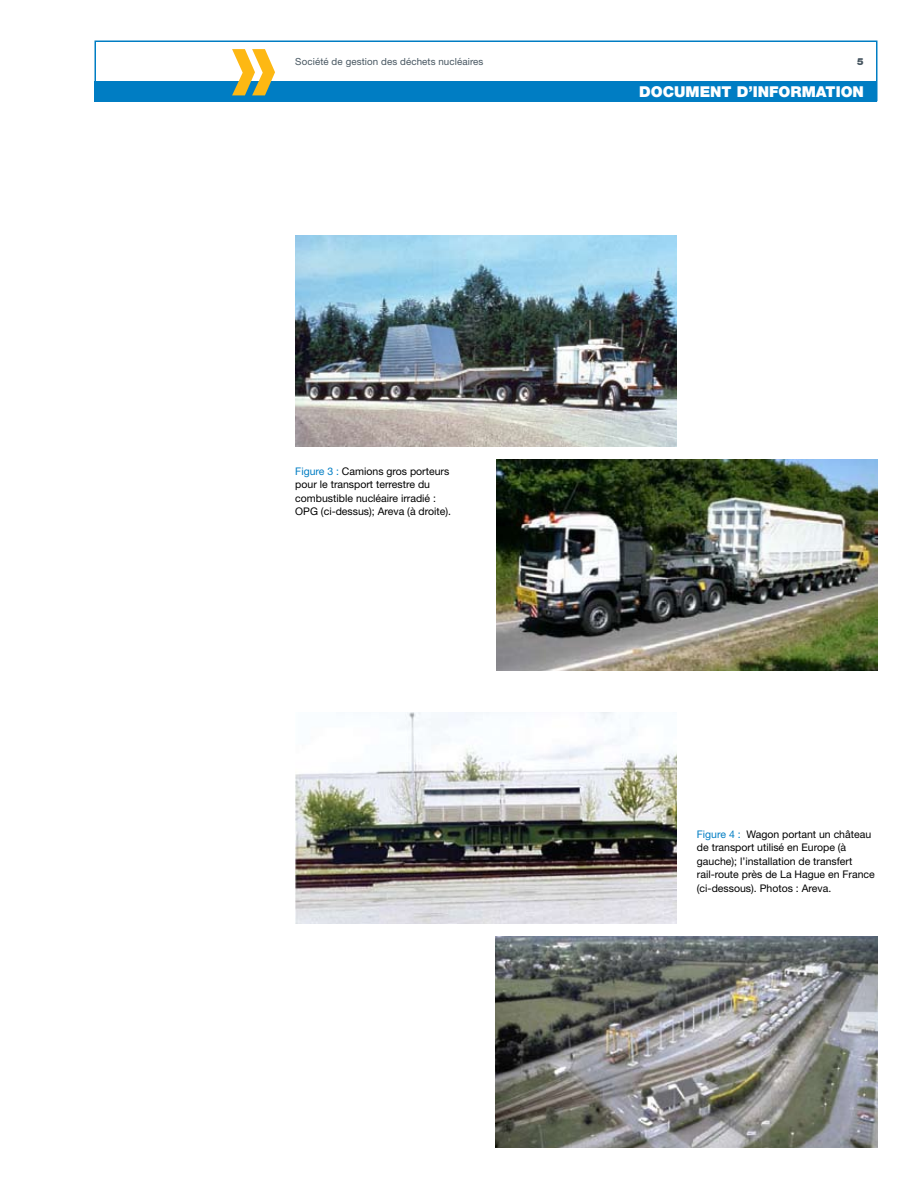
<style>
.page{position:relative;width:918px;height:1188px;background:#fff}
.page>*{position:absolute;margin:0;border:0;box-sizing:border-box;transform-origin:0 0}
.t1{font:900 15px "Helvetica Neue";color:#fff}
.t2{font:10.5px/13.5px "Helvetica Neue";color:#000}
.t3{font:9.75px "Helvetica Neue";letter-spacing:.01em;color:#465560}
.t4{font:900 9.75px "Helvetica Neue";color:#465560}
.s1{color:#007dc3}
</style>
<div class="page">
<div style="left:94px;top:40px;width:784px;height:61px;border:2px solid #007dc3"></div>
<div style="left:94px;top:81px;width:784px;height:20px;background:#007dc3"></div>
<svg style="left:232px;top:49px;width:43px;height:46px"></svg>
<img style="left:295px;top:236px;width:382px;height:211px">
<img style="left:496px;top:459px;width:382px;height:211px">
<img style="left:496px;top:936px;width:381px;height:212px">
<img style="left:295px;top:712px;width:382px;height:212px">
<p class="t3" style="left:295px;top:56px;width:190px">Société de gestion des déchets nucléaires</p>
<p class="t4" style="left:857px;top:56px;width:8px">5</p>
<h1 class="t1" style="left:639px;top:83px;width:226px">DOCUMENT D’INFORMATION</h1>
<p class="t2" style="left:295px;top:464px;width:157px"><span class="s1">Figure 3 :</span> Camions gros porteurs pour le transport terrestre du combustible nucléaire irradié :<br>OPG (ci-dessus); Areva (à droite).</p>
<p class="t2" style="left:697px;top:827px;width:179px"><span class="s1">Figure 4 :</span> Wagon portant un château de transport utilisé en Europe (à gauche); l’installation de transfert rail-route près de La Hague en France (ci-dessous). Photos : Areva.</p>
</div>
